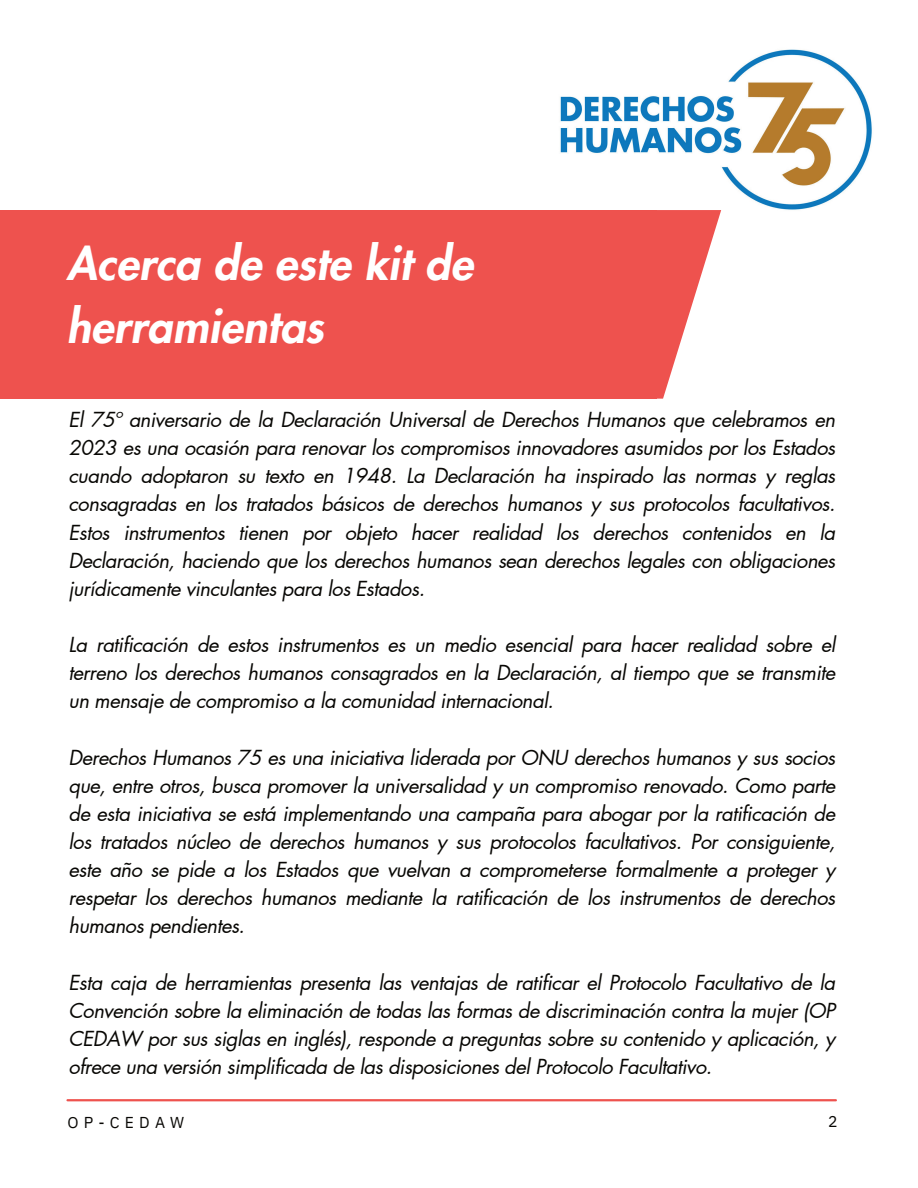
<style>
.page{position:relative;width:918px;height:1188px;background:#fff}
.page>*{position:absolute;margin:0;border:0;box-sizing:border-box;transform-origin:0 0}
.t1{font:italic 800 45px/63px "Futura LT Pro";letter-spacing:.005em;color:#fff}
.t2{font:italic 20.25px/28.2px "Futura LT Pro";letter-spacing:-.025em;color:#080704;text-align:justify}
.t3{font:15.75px "IBM Plex Sans";letter-spacing:.33em;color:#080704}
</style>
<div class="page">
<img style="left:560px;top:49px;width:312px;height:162px">
<hr style="left:68px;top:1099px;width:768px;height:2px;background:#ee524e">
<div style="left:0;top:210px;width:9px;height:189px;background:#ee524e"></div>
<div style="left:8px;top:210px;width:657px;height:189px;background:#ee524e"></div>
<svg style="left:657px;top:210px;width:64px;height:189px"></svg>
<h1 class="t1" style="left:66px;top:231px;width:408px">Acerca de este kit de herramientas</h1>
<p class="t2" style="left:69px;top:405px;width:768px">El 75º aniversario de la Declaración Universal de Derechos Humanos que celebramos en 2023 es una ocasión para renovar los compromisos innovadores asumidos por los Estados cuando adoptaron su texto en 1948. La Declaración ha inspirado las normas y reglas consagradas en los tratados básicos de derechos humanos y sus protocolos facultativos.<br>Estos instrumentos tienen por objeto hacer realidad los derechos contenidos en la Declaración, haciendo que los derechos humanos sean derechos legales con obligaciones jurídicamente vinculantes para los Estados.</p>
<p class="t2" style="left:69px;top:630px;width:768px">La ratificación de estos instrumentos es un medio esencial para hacer realidad sobre el terreno los derechos humanos consagrados en la Declaración, al tiempo que se transmite un mensaje de compromiso a la comunidad internacional.</p>
<p class="t2" style="left:69px;top:743px;width:768px">Derechos Humanos 75 es una iniciativa liderada por ONU derechos humanos y sus socios que, entre otros, busca promover la universalidad y un compromiso renovado. Como parte de esta iniciativa se está implementando una campaña para abogar por la ratificación de los tratados núcleo de derechos humanos y sus protocolos facultativos. Por consiguiente, este año se pide a los Estados que vuelvan a comprometerse formalmente a proteger y respetar los derechos humanos mediante la ratificación de los instrumentos de derechos humanos pendientes.</p>
<p class="t2" style="left:69px;top:968px;width:768px">Esta caja de herramientas presenta las ventajas de ratificar el Protocolo Facultativo de la Convención sobre la eliminación de todas las formas de discriminación contra la mujer (OP CEDAW por sus siglas en inglés), responde a preguntas sobre su contenido y aplicación, y ofrece una versión simplificada de las disposiciones del Protocolo Facultativo.</p>
<p class="t3" style="left:68px;top:1110px;width:118px">OP-CEDAW</p>
<p class="t3" style="left:828px;top:1109px;width:11px">2</p>
</div>
